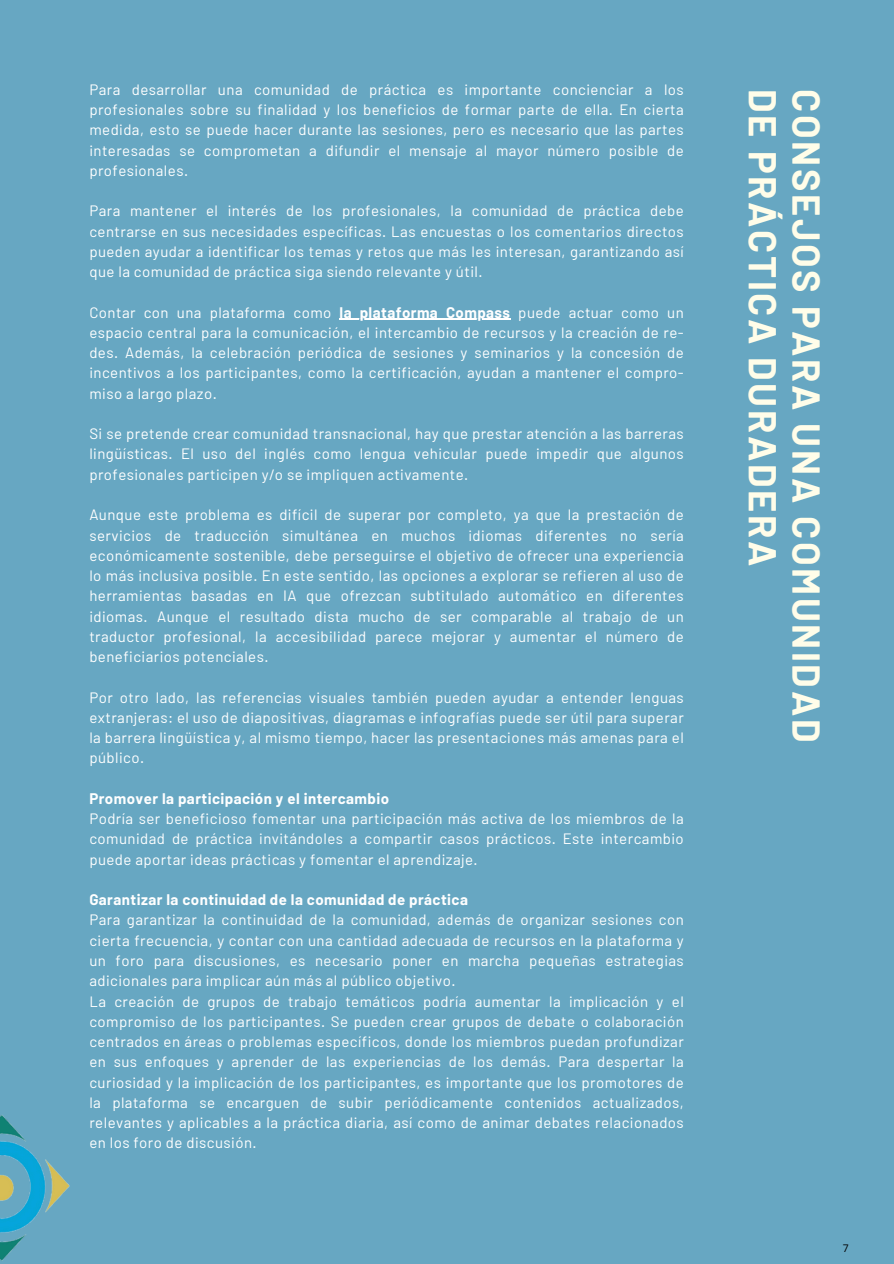
<style>
.page{position:relative;width:894px;height:1264px;background:#fff}
.page>*{position:absolute;margin:0;border:0;box-sizing:border-box;transform-origin:0 0}
.t1{font:700 37.95px/43.8px "Barlow";letter-spacing:.07em;color:#fffde9}
.t2{font:15px/20.2px "Barlow";letter-spacing:.03em;color:#fff;text-align:justify}
.t3{font:700 15px "Barlow";letter-spacing:.03em;color:#fff}
.t4{font:10.5px "Open Sans";color:#000}
.s1{font-weight:700}
</style>
<div class="page">
<div style="left:0;top:0;width:893px;height:1263px;background:#67a7c2"></div>
<hr style="left:339px;top:319px;width:107px;height:1px;background:#fff">
<hr style="left:446px;top:319px;width:64px;height:1px;background:#fff">
<img style="left:0;top:1115px;width:70px;height:146px">
<p class="t2" style="left:89px;top:79px;width:595px">Para desarrollar una comunidad de práctica es importante concienciar a los profesionales sobre su finalidad y los beneficios de formar parte de ella. En cierta medida, esto se puede hacer durante las sesiones, pero es necesario que las partes interesadas se comprometan a difundir el mensaje al mayor número posible de profesionales.</p>
<p class="t2" style="left:89px;top:200px;width:595px">Para mantener el interés de los profesionales, la comunidad de práctica debe centrarse en sus necesidades específicas. Las encuestas o los comentarios directos pueden ayudar a identificar los temas y retos que más les interesan, garantizando así que la comunidad de práctica siga siendo relevante y útil.</p>
<p class="t2" style="left:89px;top:301px;width:243px">Contar con una plataforma como</p>
<p class="t3" style="left:339px;top:303px;width:100px">la plataforma</p>
<p class="t2" style="left:89px;top:301px;width:595px;text-indent:356px"><span class="s1">Compass</span> puede actuar como un espacio central para la comunicación, el intercambio de recursos y la creación de re&shy;des. Además, la celebración periódica de sesiones y seminarios y la concesión de incentivos a los participantes, como la certificación, ayudan a mantener el compro&shy;miso a largo plazo.</p>
<p class="t2" style="left:89px;top:423px;width:595px">Si se pretende crear comunidad transnacional, hay que prestar atención a las barreras lingüísticas. El uso del inglés como lengua vehicular puede impedir que algunos</p>
<p class="t2" style="left:89px;top:463px;width:380px">profesionales participen y/o se impliquen activamente.</p>
<p class="t2" style="left:89px;top:504px;width:595px">Aunque este problema es difícil de superar por completo, ya que la prestación de servicios de traducción simultánea en muchos idiomas diferentes no sería</p>
<p class="t2" style="left:89px;top:544px;width:595px">económicamente sostenible, debe perseguirse el objetivo de ofrecer una experiencia lo más inclusiva posible. En este sentido, las opciones a explorar se refieren al uso de herramientas basadas en IA que ofrezcan subtitulado automático en diferentes idiomas. Aunque el resultado dista mucho de ser comparable al trabajo de un traductor profesional, la accesibilidad parece mejorar y aumentar el número de beneficiarios potenciales.</p>
<p class="t2" style="left:89px;top:686px;width:595px">Por otro lado, las referencias visuales también pueden ayudar a entender lenguas extranjeras: el uso de diapositivas, diagramas e infografías puede ser útil para superar</p>
<p class="t2" style="left:89px;top:727px;width:595px">la barrera lingüística y, al mismo tiempo, hacer las presentaciones más amenas para el público.</p>
<p class="t2" style="left:89px;top:787px;width:595px"><span class="s1">Promover la participación y el intercambio<br></span>Podría ser beneficioso fomentar una participación más activa de los miembros de la</p>
<p class="t2" style="left:89px;top:828px;width:595px">comunidad de práctica invitándoles a compartir casos prácticos. Este intercambio puede aportar ideas prácticas y fomentar el aprendizaje.</p>
<p class="t3" style="left:89px;top:890px;width:380px">Garantizar la continuidad de la comunidad de práctica</p>
<p class="t2" style="left:89px;top:909px;width:595px">Para garantizar la continuidad de la comunidad, además de organizar sesiones con cierta frecuencia, y contar con una cantidad adecuada de recursos en la plataforma y un foro para discusiones, es necesario poner en marcha pequeñas estrategias adicionales para implicar aún más al público objetivo.</p>
<p class="t2" style="left:89px;top:990px;width:595px">La creación de grupos de trabajo temáticos podría aumentar la implicación y el compromiso de los participantes. Se pueden crear grupos de debate o colaboración centrados en áreas o problemas específicos, donde los miembros puedan profundizar en sus enfoques y aprender de las experiencias de los demás. Para despertar la curiosidad y la implicación de los participantes, es importante que los promotores de la plataforma se encarguen de subir periódicamente contenidos actualizados, relevantes y aplicables a la práctica diaria, así como de animar debates relacionados en los foro de discusión.</p>
<p class="t1" style="left:829px;top:89px;width:654px;rotate:90deg">CONSEJOS PARA UNA COMUNIDAD<br>DE PRÁCTICA DURADERA</p>
<h1 class="t4" style="left:842px;top:1240px;width:7px">7</h1>
</div>
